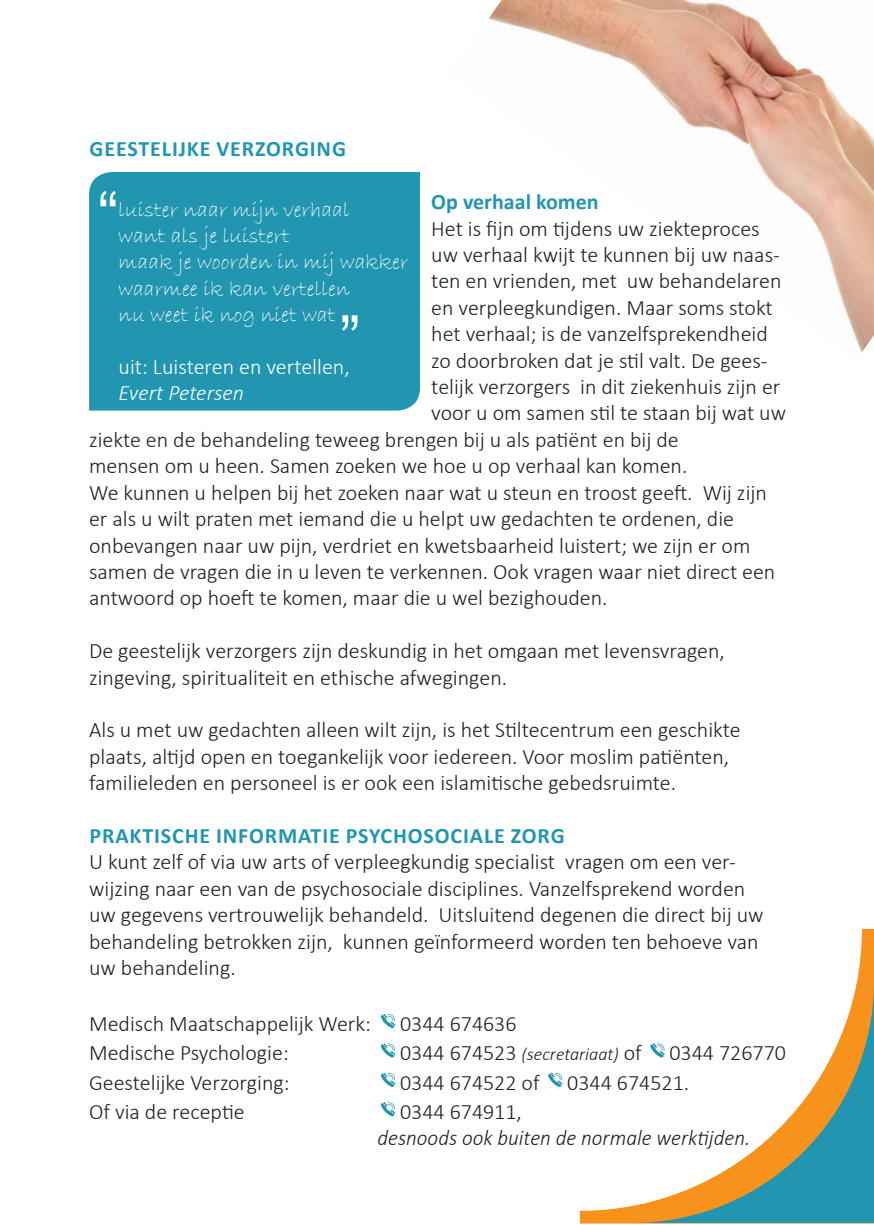
<style>
.page{position:relative;width:874px;height:1225px;background:#fff}
.page>*{position:absolute;margin:0;border:0;box-sizing:border-box;transform-origin:0 0}
.t1{font:300 22px/26.4px "Calibri";color:#231f20}
.t2{font:22px/26.4px "Bradley Hand ITC";color:#fff}
.t3{font:700 22px "Calibri";letter-spacing:.04em;color:#2296b0}
.t4{font:italic 300 22px "Calibri";color:#231f20;scale:.96 1}
.t5{font:300 22px "Calibri";color:#fff}
.t6{font:700 22px "Calibri";color:#2296b0}
.t7{font:italic 300 22px "Calibri";color:#fff}
.t8{font:italic 300 18px "Calibri";color:#231f20}
.s1{font-style:normal;font-size:22px}
</style>
<div class="page">
<svg style="left:579px;top:929px;width:294px;height:294px"></svg>
<svg style="left:632px;top:981px;width:241px;height:241px"></svg>
<img style="left:488px;top:0;width:385px;height:353px">
<div style="left:89px;top:172px;width:331px;height:238px;background:#2296b0"></div>
<svg style="left:381px;top:1014px;width:14px;height:14px"></svg>
<svg style="left:381px;top:1043px;width:14px;height:14px"></svg>
<svg style="left:650px;top:1043px;width:14px;height:14px"></svg>
<svg style="left:381px;top:1072px;width:14px;height:15px"></svg>
<svg style="left:548px;top:1072px;width:14px;height:15px"></svg>
<svg style="left:381px;top:1102px;width:14px;height:14px"></svg>
<svg style="left:100px;top:191px;width:16px;height:15px"></svg>
<svg style="left:342px;top:315px;width:15px;height:16px"></svg>
<p class="t3" style="left:89px;top:135px;width:258px">GEESTELIJKE VERZORGING</p>
<p class="t6" style="left:431px;top:188px;width:169px">Op verhaal komen</p>
<p class="t1" style="left:431px;top:215px;width:330px">Het is fijn om tijdens uw ziekteproces</p>
<p class="t1" style="left:431px;top:241px;width:350px">uw verhaal kwijt te kunnen bij uw naas-</p>
<p class="t1" style="left:431px;top:268px;width:351px">ten en vrienden, met uw behandelaren</p>
<p class="t1" style="left:431px;top:294px;width:343px">en verpleegkundigen. Maar soms stokt</p>
<p class="t1" style="left:431px;top:320px;width:338px">het verhaal; is de vanzelfsprekendheid</p>
<p class="t1" style="left:431px;top:347px;width:337px">zo doorbroken dat je stil valt. De gees-</p>
<p class="t1" style="left:431px;top:373px;width:350px">telijk verzorgers in dit ziekenhuis zijn er</p>
<p class="t1" style="left:431px;top:400px;width:356px">voor u om samen stil te staan bij wat uw</p>
<p class="t1" style="left:89px;top:426px;width:591px">ziekte en de behandeling teweeg brengen bij u als patiënt en bij de</p>
<p class="t1" style="left:89px;top:452px;width:599px">mensen om u heen. Samen zoeken we hoe u op verhaal kan komen.</p>
<p class="t1" style="left:89px;top:479px;width:679px">We kunnen u helpen bij het zoeken naar wat u steun en troost geeft. Wij zijn</p>
<p class="t1" style="left:89px;top:505px;width:646px">er als u wilt praten met iemand die u helpt uw gedachten te ordenen, die</p>
<p class="t1" style="left:89px;top:532px;width:662px">onbevangen naar uw pijn, verdriet en kwetsbaarheid luistert; we zijn er om</p>
<p class="t1" style="left:89px;top:558px;width:687px">samen de vragen die in u leven te verkennen. Ook vragen waar niet direct een</p>
<p class="t1" style="left:89px;top:584px;width:520px">antwoord op hoeft te komen, maar die u wel bezighouden.</p>
<p class="t1" style="left:89px;top:637px;width:637px">De geestelijk verzorgers zijn deskundig in het omgaan met levensvragen, zingeving, spiritualiteit en ethische afwegingen.</p>
<p class="t1" style="left:89px;top:716px;width:653px">Als u met uw gedachten alleen wilt zijn, is het Stiltecentrum een geschikte plaats, altijd open en toegankelijk voor iedereen. Voor moslim patiënten, familieleden en personeel is er ook een islamitische gebedsruimte.</p>
<p class="t3" style="left:89px;top:821px;width:476px">PRAKTISCHE INFORMATIE PSYCHOSOCIALE ZORG</p>
<p class="t1" style="left:89px;top:848px;width:675px">U kunt zelf of via uw arts of verpleegkundig specialist vragen om een ver&shy;wijzing naar een van de psychosociale disciplines. Vanzelfsprekend worden uw gegevens vertrouwelijk behandeld. Uitsluitend degenen die direct bij uw behandeling betrokken zijn, kunnen geïnformeerd worden ten behoeve van uw behandeling.</p>
<p class="t1" style="left:89px;top:1010px;width:283px">Medisch Maatschappelijk Werk:</p>
<p class="t1" style="left:400px;top:1010px;width:118px">0344 674636</p>
<p class="t1" style="left:89px;top:1039px;width:201px">Medische Psychologie:</p>
<p class="t8" style="left:400px;top:1043px;width:243px"><span class="s1">0344 674523</span> (secretariaat) <span class="s1">of</span></p>
<p class="t1" style="left:669px;top:1039px;width:118px">0344 726770</p>
<p class="t1" style="left:89px;top:1069px;width:202px">Geestelijke Verzorging:</p>
<p class="t1" style="left:400px;top:1069px;width:141px">0344 674522 of</p>
<p class="t1" style="left:567px;top:1069px;width:123px">0344 674521.</p>
<p class="t1" style="left:89px;top:1098px;width:157px">Of via de receptie</p>
<p class="t1" style="left:400px;top:1098px;width:123px">0344 674911,</p>
<p class="t4" style="left:377px;top:1124px;width:390px">desnoods ook buiten de normale werktijden.</p>
<p class="t2" style="left:118px;top:197px;width:291px">luister naar mijn verhaal<br>want als je luistert<br>maak je woorden in mij wakker waarmee ik kan vertellen<br>nu weet ik nog niet wat</p>
<p class="t5" style="left:118px;top:353px;width:232px">uit: Luisteren en vertellen,</p>
<p class="t7" style="left:118px;top:379px;width:127px">Evert Petersen</p>
</div>
